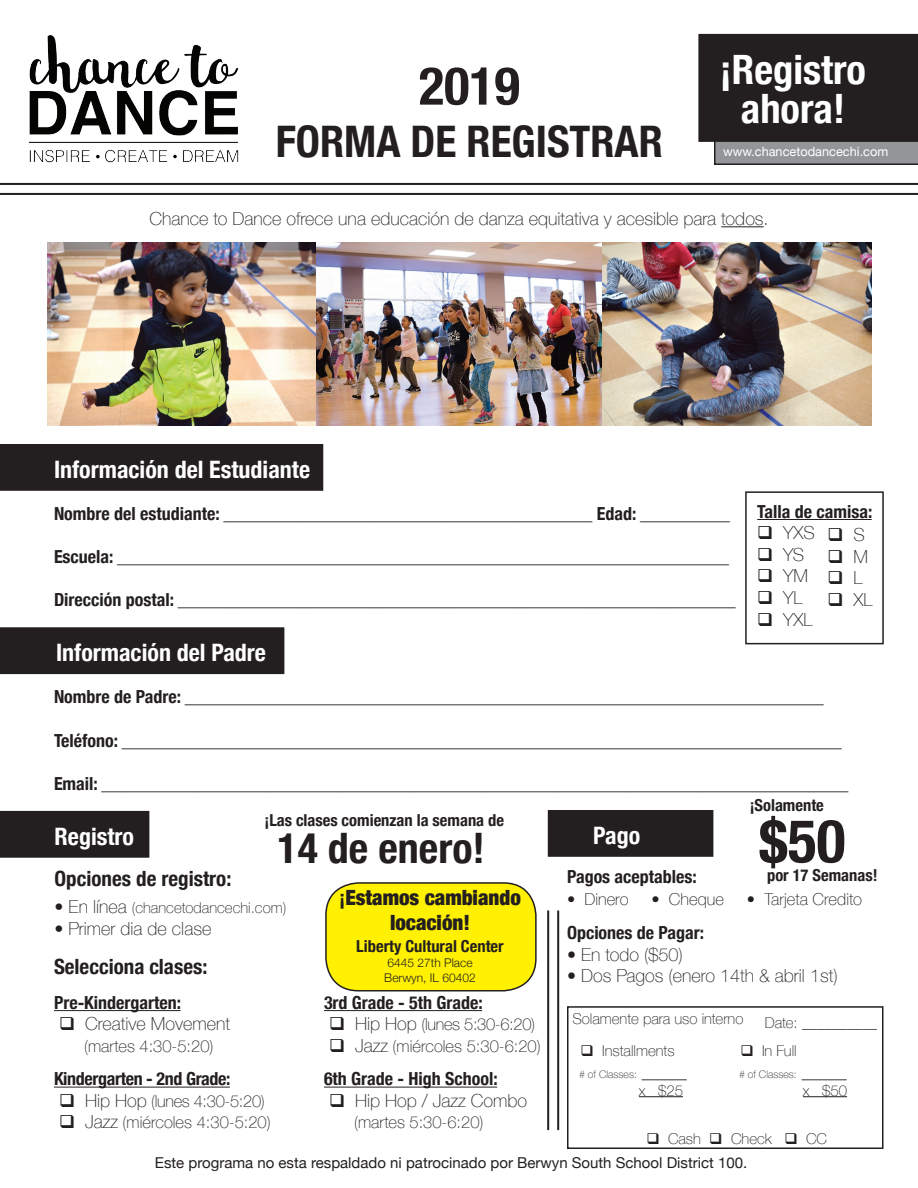
<style>
.page{position:relative;width:918px;height:1188px;background:#fff}
.page>*{position:absolute;margin:0;border:0;box-sizing:border-box;transform-origin:0 0}
.t1{font:700 condensed 60px "Helvetica Neue";color:#231f20}
.t2{font:700 condensed 52.5px "Helvetica Neue";color:#231f20}
.t3{font:700 condensed 43.5px "Helvetica Neue";color:#231f20}
.t4{font:700 condensed 42px "Helvetica Neue";color:#231f20}
.t5{font:700 condensed 40.5px/39px "Helvetica Neue";color:#fff;text-align:center}
.t6{font:700 condensed 24px "Helvetica Neue";color:#fff}
.t7{font:700 condensed 21px "Helvetica Neue";color:#231f20}
.t8{font:900 condensed 21px/25.2px "Helvetica Neue";color:#231f20;text-align:center}
.t9{font:700 condensed 18px "Helvetica Neue";color:#231f20}
.t10{font:100 18px "Helvetica Neue";color:#231f20}
.t11{font:700 condensed 18px "Helvetica Neue";letter-spacing:-.02em;color:#231f20}
.t12{font:100 16.5px "Helvetica Neue";color:#231f20}
.t13{font:700 condensed 16.5px "Helvetica Neue";color:#231f20}
.t14{font:100 16.5px "Helvetica Neue";letter-spacing:-.02em;color:#231f20}
.t15{font:100 15px "Helvetica Neue";color:#231f20}
.t16{font:15px "Helvetica Neue";color:#231f20}
.t17{font:12.75px "Helvetica Neue";color:#fff}
.t18{font:300 12px/14.4px "Helvetica Neue";color:#231f20}
.t19{font:100 10.5px "Helvetica Neue";color:#231f20}
.s1{font-weight:700}
.s2{font-size:18px}
</style>
<div class="page">
<img style="left:28px;top:35px;width:211px;height:128px">
<hr style="left:0;top:183px;width:918px;height:2px;background:#231f20">
<hr style="left:0;top:193px;width:918px;height:2px;background:#231f20">
<hr style="left:721px;top:226px;width:43px;height:1px;background:#231f20">
<hr style="left:54px;top:1010px;width:127px;height:1px;background:#231f20">
<hr style="left:54px;top:1087px;width:176px;height:1px;background:#231f20">
<hr style="left:324px;top:1010px;width:158px;height:1px;background:#231f20">
<hr style="left:324px;top:1087px;width:173px;height:1px;background:#231f20">
<img style="left:47px;top:242px;width:269px;height:184px">
<img style="left:601px;top:242px;width:270px;height:184px">
<img style="left:316px;top:242px;width:285px;height:184px">
<svg style="left:698px;top:34px;width:220px;height:131px;background:#373435"></svg>
<div style="left:0;top:444px;width:323px;height:47px;background:#231f20"></div>
<div style="left:0;top:627px;width:284px;height:47px;background:#231f20"></div>
<div style="left:0;top:811px;width:149px;height:47px;background:#231f20"></div>
<div style="left:549px;top:811px;width:164px;height:45px;background:#231f20"></div>
<div style="left:548px;top:810px;width:165px;height:47px;border:2px solid #231f20"></div>
<hr style="left:547px;top:911px;width:2px;height:219px;background:#231f20">
<hr style="left:557px;top:911px;width:2px;height:219px;background:#231f20">
<div style="left:567px;top:1006px;width:317px;height:143px;border:2px solid #231f20"></div>
<hr style="left:639px;top:1096px;width:44px;height:1px;background:#231f20">
<hr style="left:803px;top:1096px;width:44px;height:1px;background:#231f20">
<div style="left:745px;top:491px;width:139px;height:153px;border:2px solid #231f20"></div>
<hr style="left:757px;top:519px;width:115px;height:1px;background:#231f20">
<div style="left:326px;top:883px;width:210px;height:108px;background:#fff101;border-radius:32px"></div>
<div style="left:325px;top:882px;width:212px;height:110px;border:2px solid #231f20;border-radius:32px"></div>
<h2 class="t2" style="left:419px;top:42px;width:102px">2019</h2>
<h3 class="t3" style="left:276px;top:105px;width:389px">FORMA DE REGISTRAR</h3>
<h3 class="t5" style="left:720px;top:47px;width:148px">¡Registro ahora!</h3>
<p class="t17" style="left:723px;top:143px;width:167px">www.chancetodancechi.com</p>
<p class="t10" style="left:149px;top:205px;width:621px">Chance to Dance ofrece una educación de danza equitativa y acesible para todos.</p>
<h3 class="t6" style="left:54px;top:449px;width:258px">Información del Estudiante</h3>
<p class="t9" style="left:54px;top:498px;width:678px">Nombre del estudiante: _________________________________________ Edad: __________</p>
<p class="t9" style="left:54px;top:542px;width:677px">Escuela: ____________________________________________________________________</p>
<p class="t9" style="left:54px;top:585px;width:683px">Dirección postal: ______________________________________________________________</p>
<p class="t9" style="left:757px;top:496px;width:117px">Talla de camisa:</p>
<p class="t10" style="left:757px;top:519px;width:59px">❑ YXS</p>
<p class="t10" style="left:757px;top:541px;width:49px">❑ YS</p>
<p class="t10" style="left:757px;top:562px;width:52px">❑ YM</p>
<p class="t10" style="left:757px;top:584px;width:47px">❑ YL</p>
<p class="t10" style="left:757px;top:606px;width:57px">❑ YXL</p>
<p class="t10" style="left:827px;top:521px;width:39px">❑ S</p>
<p class="t10" style="left:827px;top:543px;width:42px">❑ M</p>
<p class="t10" style="left:827px;top:564px;width:37px">❑ L</p>
<p class="t10" style="left:827px;top:586px;width:47px">❑ XL</p>
<h3 class="t6" style="left:56px;top:633px;width:211px">Información del Padre</h3>
<p class="t9" style="left:54px;top:682px;width:771px">Nombre de Padre: _______________________________________________________________________</p>
<p class="t9" style="left:54px;top:725px;width:789px">Teléfono: ________________________________________________________________________________</p>
<p class="t9" style="left:54px;top:768px;width:796px">Email: ___________________________________________________________________________________</p>
<h3 class="t6" style="left:55px;top:816px;width:81px">Registro</h3>
<p class="t13" style="left:750px;top:792px;width:76px">¡Solamente</p>
<p class="t13" style="left:264px;top:806px;width:241px">¡Las clases comienzan la semana de</p>
<h1 class="t1" style="left:759px;top:791px;width:88px">$50</h1>
<h3 class="t6" style="left:593px;top:815px;width:49px">Pago</h3>
<p class="t9" style="left:567px;top:862px;width:131px">Pagos aceptables:</p>
<p class="t12" style="left:567px;top:886px;width:63px">• Dinero</p>
<p class="t12" style="left:652px;top:886px;width:74px">• Cheque</p>
<p class="t12" style="left:747px;top:886px;width:117px">• Tarjeta Credito</p>
<h3 class="t4" style="left:278px;top:813px;width:209px">14 de enero!</h3>
<p class="t13" style="left:767px;top:861px;width:112px">por 17 Semanas!</p>
<p class="t7" style="left:55px;top:861px;width:178px">Opciones de registro:</p>
<p class="t8" style="left:339px;top:884px;width:183px"><span class="s1">¡</span>Estamos cambiando locación!</p>
<p class="t15" style="left:55px;top:896px;width:233px"><span class="s2">• En línea</span> (chancetodancechi.com)</p>
<p class="t10" style="left:55px;top:915px;width:158px">• Primer dia de clase</p>
<p class="t9" style="left:567px;top:918px;width:139px">Opciones de Pagar:</p>
<p class="t10" style="left:567px;top:941px;width:117px">• En todo ($50)</p>
<p class="t10" style="left:567px;top:962px;width:272px">• Dos Pagos (enero 14th &amp; abril 1st)</p>
<p class="t13" style="left:356px;top:932px;width:149px">Liberty Cultural Center</p>
<p class="t18" style="left:384px;top:955px;width:93px">6445 27th Place<br>Berwyn, IL 60402</p>
<p class="t7" style="left:54px;top:950px;width:155px">Selecciona clases:</p>
<p class="t9" style="left:324px;top:987px;width:160px">3rd Grade - 5th Grade:</p>
<p class="t14" style="left:329px;top:1012px;width:208px">❑ <span class="s2">Hip Hop</span> (lunes 5:30-6:20)</p>
<p class="t12" style="left:329px;top:1034px;width:213px">❑ <span class="s2">Jazz</span> (miércoles 5:30-6:20)</p>
<p class="t9" style="left:324px;top:1064px;width:175px">6th Grade - High School:</p>
<p class="t10" style="left:329px;top:1087px;width:200px">❑ Hip Hop / Jazz Combo</p>
<p class="t12" style="left:354px;top:1110px;width:131px">(martes 5:30-6:20)</p>
<p class="t16" style="left:155px;top:1152px;width:594px">Este programa no esta respaldado ni patrocinado por Berwyn South School District 100.</p>
<p class="t9" style="left:54px;top:987px;width:129px">Pre-Kindergarten:</p>
<p class="t10" style="left:59px;top:1010px;width:173px">❑ Creative Movement</p>
<p class="t12" style="left:84px;top:1034px;width:131px">(martes 4:30-5:20)</p>
<p class="t11" style="left:54px;top:1064px;width:178px">Kindergarten - 2nd Grade:</p>
<p class="t14" style="left:59px;top:1089px;width:207px">❑ <span class="s2">Hip Hop</span> (lunes 4:30-5:20)</p>
<p class="t12" style="left:59px;top:1110px;width:213px">❑ <span class="s2">Jazz</span> (miércoles 4:30-5:20)</p>
<p class="t15" style="left:572px;top:1008px;width:173px">Solamente para uso interno</p>
<p class="t15" style="left:765px;top:1011px;width:114px">Date: __________</p>
<p class="t15" style="left:580px;top:1039px;width:96px">❑ Installments</p>
<p class="t19" style="left:579px;top:1066px;width:109px"># of Classes: <span class="s2">_____</span></p>
<p class="t15" style="left:639px;top:1079px;width:46px">x $25</p>
<p class="t15" style="left:740px;top:1039px;width:58px">❑ In Full</p>
<p class="t19" style="left:739px;top:1066px;width:109px"># of Classes: <span class="s2">_____</span></p>
<p class="t15" style="left:803px;top:1079px;width:46px">x $50</p>
<p class="t15" style="left:646px;top:1128px;width:182px">❑ Cash ❑ Check ❑ CC</p>
</div>
